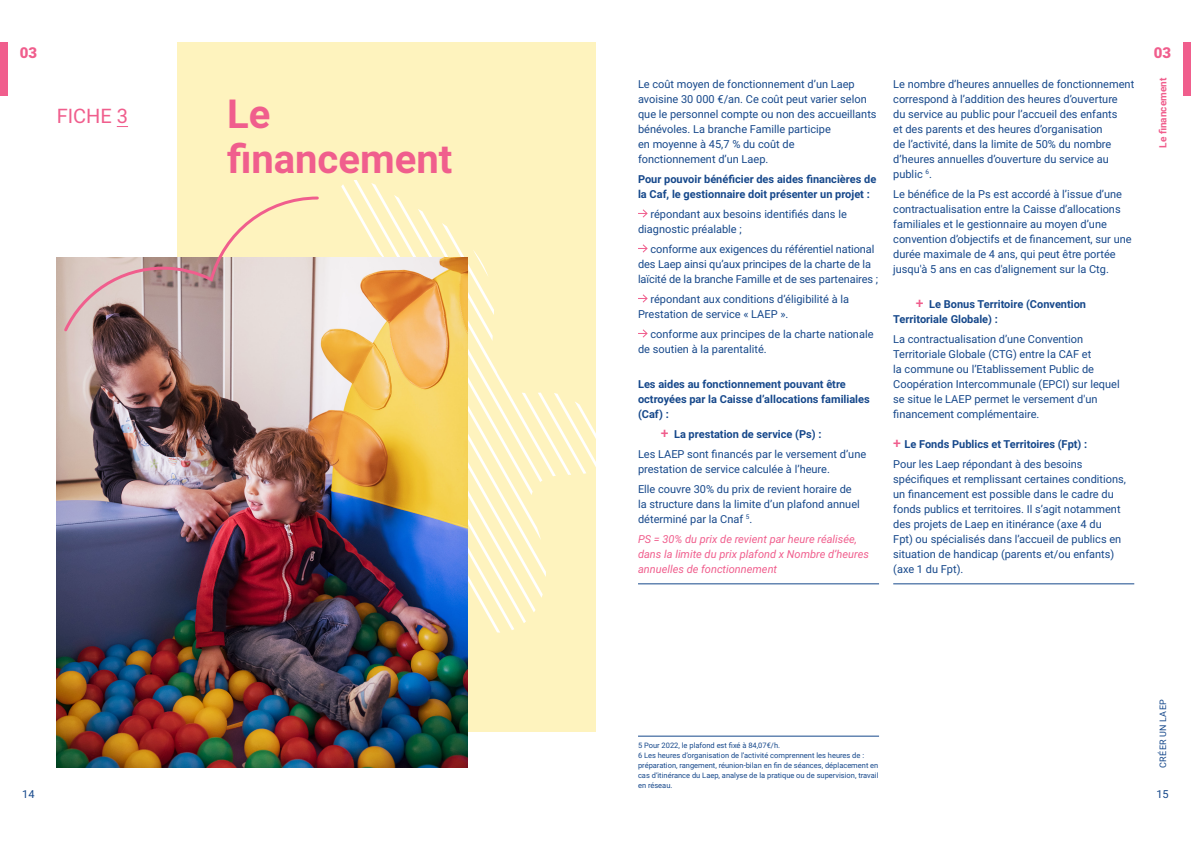
<style>
.page{position:relative;width:1191px;height:842px;background:#fff}
.page>*{position:absolute;margin:0;border:0;box-sizing:border-box;transform-origin:0 0}
.t1{font:700 40px/45px "Roboto";color:#f05e8d}
.t2{font:20px "Roboto";color:#f05e8d}
.t3{font:900 15px "Roboto";color:#f05e8d}
.t4{font:11px/15px "Roboto";color:#16488b}
.t5{font:700 11px/15px "Roboto";color:#16488b}
.t6{font:italic 11px/15px "Roboto";color:#f05e8d}
.t7{font:700 10px "Roboto";color:#f05e8d}
.t8{font:9px "Roboto";letter-spacing:.025em;color:#16488b}
.t9{font:7.5px/10px "Roboto";color:#16488b}
.s1{font-weight:500;font-size:14px;color:#f05e8d}
</style>
<div class="page">
<div style="left:1183px;top:43px;width:8px;height:53px;background:#f05e8d"></div>
<div style="left:0;top:43px;width:8px;height:53px;background:#f05e8d"></div>
<div style="left:177px;top:43px;width:418px;height:689px;background:#fef3be"></div>
<svg style="left:341px;top:184px;width:48px;height:74px"></svg>
<svg style="left:361px;top:209px;width:234px;height:424px"></svg>
<svg style="left:394px;top:195px;width:162px;height:281px"></svg>
<svg style="left:468px;top:308px;width:78px;height:269px"></svg>
<svg style="left:468px;top:328px;width:75px;height:270px"></svg>
<hr style="left:638px;top:584px;width:241px;height:1px;background:#16488b">
<svg style="left:638px;top:209px;width:10px;height:9px"></svg>
<svg style="left:638px;top:244px;width:10px;height:9px"></svg>
<svg style="left:638px;top:294px;width:10px;height:9px"></svg>
<svg style="left:638px;top:329px;width:10px;height:9px"></svg>
<hr style="left:893px;top:584px;width:241px;height:1px;background:#16488b">
<img style="left:57px;top:258px;width:411px;height:510px">
<hr style="left:638px;top:736px;width:241px;height:1px;background:#16488b">
<svg style="left:62px;top:196px;width:258px;height:138px"></svg>
<h3 class="t3" style="left:20px;top:42px;width:19px">03</h3>
<h3 class="t3" style="left:1154px;top:42px;width:19px">03</h3>
<p class="t2" style="left:57px;top:101px;width:73px">FICHE 3</p>
<p class="t1" style="left:227px;top:89px;width:227px">Le financement</p>
<p class="t4" style="left:638px;top:76px;width:240px">Le coût moyen de fonctionnement d’un Laep avoisine 30 000 €/an. Ce coût peut varier selon que le personnel compte ou non des accueillants bénévoles. La branche Famille participe<br>en moyenne à 45,7 % du coût de<br>fonctionnement d’un Laep.</p>
<p class="t5" style="left:638px;top:171px;width:240px">Pour pouvoir bénéficier des aides financières de la Caf, le gestionnaire doit présenter un projet :</p>
<p class="t4" style="left:638px;top:206px;width:210px;text-indent:12px">répondant aux besoins identifiés dans le diagnostic préalable ;</p>
<p class="t4" style="left:638px;top:241px;width:241px;text-indent:12px">conforme aux exigences du référentiel national des Laep ainsi qu’aux principes de la charte de la laïcité de la branche Famille et de ses partenaires ;</p>
<p class="t4" style="left:638px;top:291px;width:212px;text-indent:12px">répondant aux conditions d’éligibilité à la<br>Prestation de service « LAEP ».</p>
<p class="t4" style="left:638px;top:326px;width:237px;text-indent:12px">conforme aux principes de la charte nationale de soutien à la parentalité.</p>
<p class="t5" style="left:638px;top:376px;width:233px">Les aides au fonctionnement pouvant être octroyées par la Caisse d’allocations familiales (Caf) :</p>
<p class="t5" style="left:660px;top:426px;width:162px"><span class="s1">+</span> La prestation de service (Ps) :</p>
<p class="t4" style="left:638px;top:446px;width:230px">Les LAEP sont financés par le versement d’une prestation de service calculée à l’heure.</p>
<p class="t4" style="left:638px;top:481px;width:223px">Elle couvre 30% du prix de revient horaire de la structure dans la limite d’un plafond annuel déterminé par la Cnaf <sup>5</sup>.</p>
<p class="t6" style="left:638px;top:531px;width:232px">PS = 30% du prix de revient par heure réalisée, dans la limite du prix plafond x Nombre d’heures annuelles de fonctionnement</p>
<p class="t4" style="left:893px;top:76px;width:242px">Le nombre d’heures annuelles de fonctionnement correspond à l’addition des heures d’ouverture<br>du service au public pour l’accueil des enfants<br>et des parents et des heures d’organisation<br>de l’activité, dans la limite de 50% du nombre d’heures annuelles d’ouverture du service au public <sup>6</sup>.</p>
<p class="t4" style="left:893px;top:186px;width:240px">Le bénéfice de la Ps est accordé à l’issue d’une contractualisation entre la Caisse d’allocations familiales et le gestionnaire au moyen d’une convention d’objectifs et de financement, sur une durée maximale de 4 ans, qui peut être portée jusqu'à 5 ans en cas d'alignement sur la Ctg.</p>
<p class="t5" style="left:893px;top:296px;width:194px;text-indent:23px"><span class="s1">+</span> Le Bonus Territoire (Convention<br>Territoriale Globale) :</p>
<p class="t4" style="left:893px;top:331px;width:228px">La contractualisation d’une Convention Territoriale Globale (CTG) entre la CAF et<br>la commune ou l’Etablissement Public de Coopération Intercommunale (EPCI) sur lequel se situe le LAEP permet le versement d'un financement complémentaire.</p>
<p class="t5" style="left:893px;top:436px;width:195px"><span class="s1">+</span> Le Fonds Publics et Territoires (Fpt) :</p>
<p class="t4" style="left:893px;top:456px;width:234px">Pour les Laep répondant à des besoins spécifiques et remplissant certaines conditions, un financement est possible dans le cadre du fonds publics et territoires. Il s’agit notamment des projets de Laep en itinérance (axe 4 du<br>Fpt) ou spécialisés dans l’accueil de publics en situation de handicap (parents et/ou enfants) (axe 1 du Fpt).</p>
<p class="t7" style="left:1155px;top:148px;width:71px;rotate:-90deg">Le financement</p>
<p class="t8" style="left:1156px;top:768px;width:70px;rotate:-90deg">CRÉER UN LAEP</p>
<p class="t9" style="left:638px;top:740px;width:242px">5 Pour 2022, le plafond est fixé à 84,07€/h.<br>6 Les heures d’organisation de l’activité comprennent les heures de : préparation, rangement, réunion-bilan en fin de séances, déplacement en cas d’itinérance du Laep, analyse de la pratique ou de supervision, travail en réseau.</p>
<p class="t4" style="left:22px;top:786px;width:14px">14</p>
<p class="t4" style="left:1156px;top:786px;width:14px">15</p>
</div>
